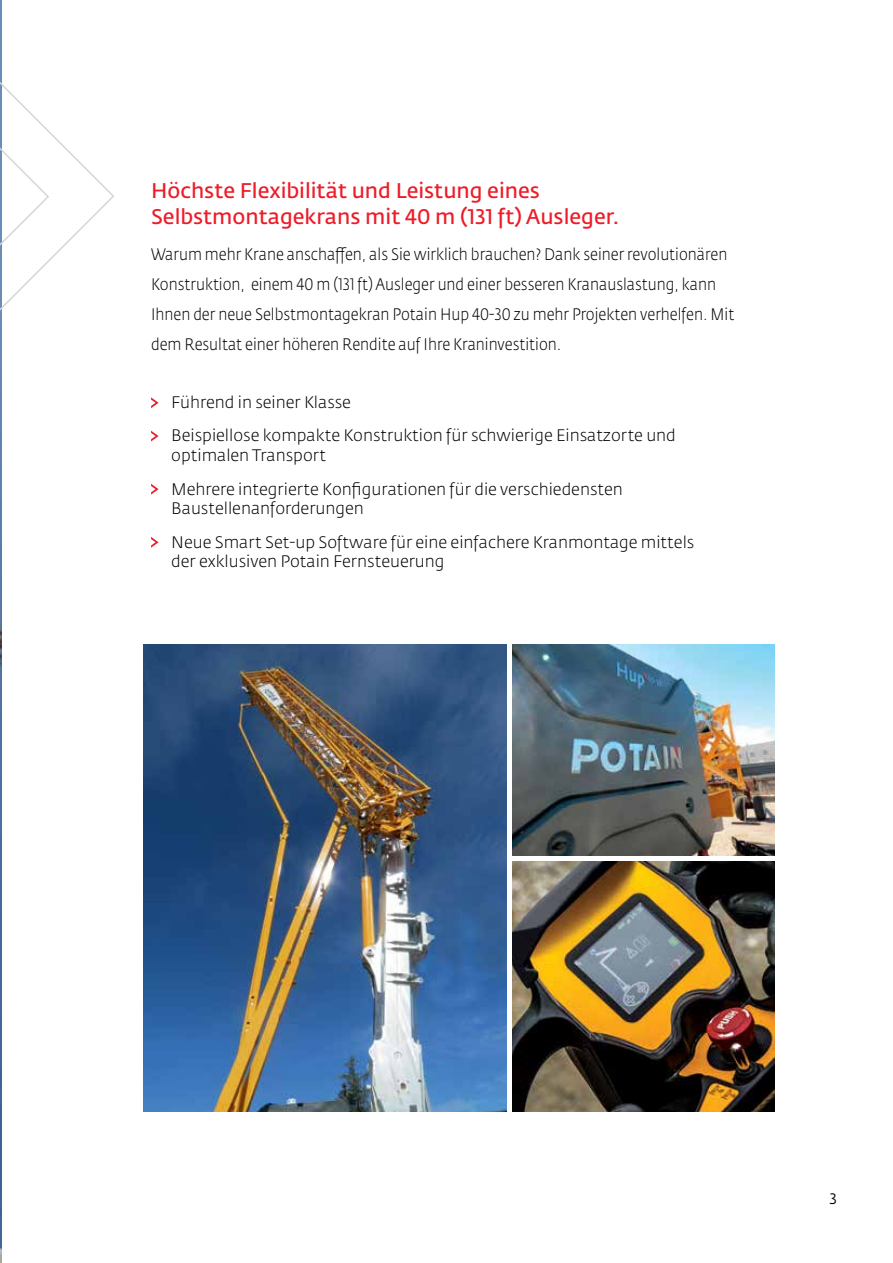
<style>
.page{position:relative;width:893px;height:1263px;background:#fff}
.page>*{position:absolute;margin:0;border:0;box-sizing:border-box;transform-origin:0 0}
.t1{font:600 21px/25.2px "Fedra Sans Pro";color:#ed1c29}
.t2{font:300 16.5px/30px "Fedra Sans Pro";color:#000;scale:.9 1}
.t3{font:300 16.5px/33.3px "Fedra Sans Pro";color:#000}
.t4{font:15px "Fedra Sans Pro";color:#000}
</style>
<div class="page">
<img style="left:0;top:468px;width:2px;height:795px">
<svg style="left:151px;top:397px;width:8px;height:11px"></svg>
<svg style="left:151px;top:431px;width:8px;height:10px"></svg>
<svg style="left:151px;top:484px;width:8px;height:11px"></svg>
<svg style="left:151px;top:537px;width:8px;height:11px"></svg>
<svg style="left:0;top:0;width:114px;height:468px"></svg>
<img style="left:513px;top:645px;width:261px;height:210px">
<img style="left:143px;top:645px;width:363px;height:466px">
<img style="left:513px;top:862px;width:261px;height:249px">
<p class="t1" style="left:151px;top:179px;width:470px">Höchste Flexibilität und Leistung eines<br>Selbstmontagekrans mit 40 m (131 ft) Ausleger.</p>
<p class="t2" style="left:151px;top:239px;width:650px">Warum mehr Krane anschaffen, als Sie wirklich brauchen? Dank seiner revolutionären Konstruktion, einem 40 m (131 ft) Ausleger und einer besseren Kranauslastung, kann Ihnen der neue Selbstmontagekran Potain Hup 40-30 zu mehr Projekten verhelfen. Mit dem Resultat einer höheren Rendite auf Ihre Kraninvestition.</p>
<p class="t3" style="left:171px;top:386px;width:506px">Führend in seiner Klasse<br>Beispiellose kompakte Konstruktion für schwierige Einsatzorte und</p>
<p class="t3" style="left:171px;top:439px;width:453px">optimalen Transport<br>Mehrere integrierte Konfigurationen für die verschiedensten</p>
<p class="t3" style="left:171px;top:492px;width:525px">Baustellenanforderungen<br>Neue Smart Set-up Software für eine einfachere Kranmontage mittels</p>
<p class="t3" style="left:171px;top:545px;width:275px">der exklusiven Potain Fernsteuerung</p>
<p class="t4" style="left:830px;top:1189px;width:9px">3</p>
</div>
